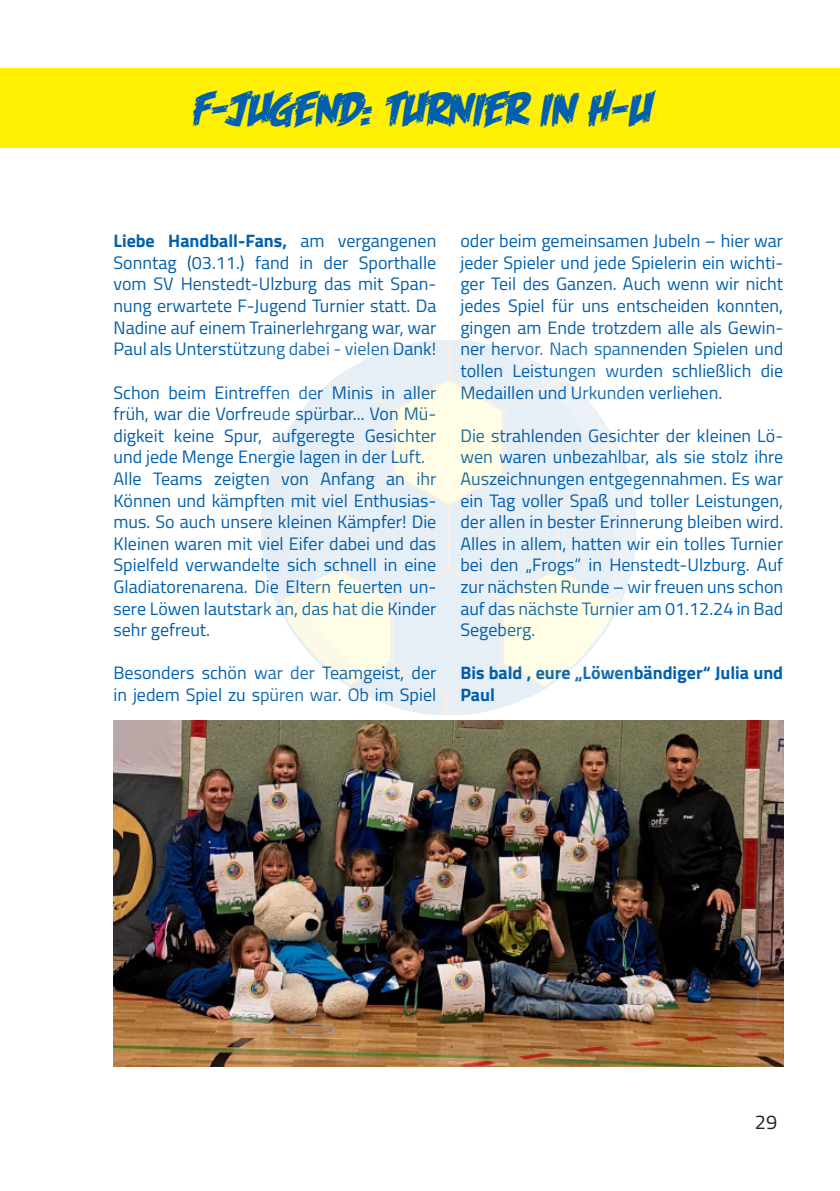
<style>
.page{position:relative;width:840px;height:1191px;background:#fff}
.page>*{position:absolute;margin:0;border:0;box-sizing:border-box;transform-origin:0 0}
.t1{font:48px "Feastof Flesh BB Italic";color:#0160ae}
.t2{font:20px "Titillium Web";color:#231f20}
.t3{font:18px/21.6px "Titillium Web";color:#0160ae;text-align:justify}
.t4{font:700 18px/21.6px "Titillium Web";color:#0160ae}
.s1{font-weight:700}
</style>
<div class="page">
<div style="left:0;top:68px;width:839px;height:80px;background:#fff101"></div>
<img style="left:113px;top:720px;width:669px;height:346px">
<p class="t1" style="left:190px;top:84px;width:461px">F-JUGEND: TURNIER IN H-U</p>
<p class="t3" style="left:113px;top:229px;width:324px"><span class="s1">Liebe Handball-Fans,</span> am vergangenen Sonntag (03.11.) fand in der Sporthalle vom SV Henstedt-Ulzburg das mit Span&shy;nung erwartete F-Jugend Turnier statt. Da Nadine auf einem Trainerlehrgang war, war Paul als Unterstützung dabei - vielen Dank!</p>
<p class="t3" style="left:113px;top:380px;width:324px">Schon beim Eintreffen der Minis in aller früh, war die Vorfreude spürbar... Von Mü&shy;digkeit keine Spur, aufgeregte Gesichter und jede Menge Energie lagen in der Luft.</p>
<p class="t3" style="left:113px;top:467px;width:324px">Alle Teams zeigten von Anfang an ihr Können und kämpften mit viel Enthusias&shy;mus. So auch unsere kleinen Kämpfer! Die Kleinen waren mit viel Eifer dabei und das Spielfeld verwandelte sich schnell in eine Gladiatorenarena. Die Eltern feuerten un&shy;sere Löwen lautstark an, das hat die Kinder sehr gefreut.</p>
<p class="t3" style="left:113px;top:661px;width:324px">Besonders schön war der Teamgeist, der in jedem Spiel zu spüren war. Ob im Spiel</p>
<p class="t3" style="left:460px;top:229px;width:324px">oder beim gemeinsamen Jubeln – hier war jeder Spieler und jede Spielerin ein wichti&shy;ger Teil des Ganzen. Auch wenn wir nicht jedes Spiel für uns entscheiden konnten, gingen am Ende trotzdem alle als Gewin&shy;ner hervor. Nach spannenden Spielen und tollen Leistungen wurden schließlich die Medaillen und Urkunden verliehen.</p>
<p class="t3" style="left:460px;top:424px;width:324px">Die strahlenden Gesichter der kleinen Lö&shy;wen waren unbezahlbar, als sie stolz ihre Auszeichnungen entgegennahmen. Es war ein Tag voller Spaß und toller Leistungen, der allen in bester Erinnerung bleiben wird.<br>Alles in allem, hatten wir ein tolles Turnier bei den „Frogs“ in Henstedt-Ulzburg. Auf zur nächsten Runde – wir freuen uns schon auf das nächste Turnier am 01.12.24 in Bad Segeberg.</p>
<p class="t4" style="left:460px;top:661px;width:324px">Bis bald , eure „Löwenbändiger“ Julia und<br>Paul</p>
<p class="t2" style="left:754px;top:1107px;width:24px">29</p>
</div>
